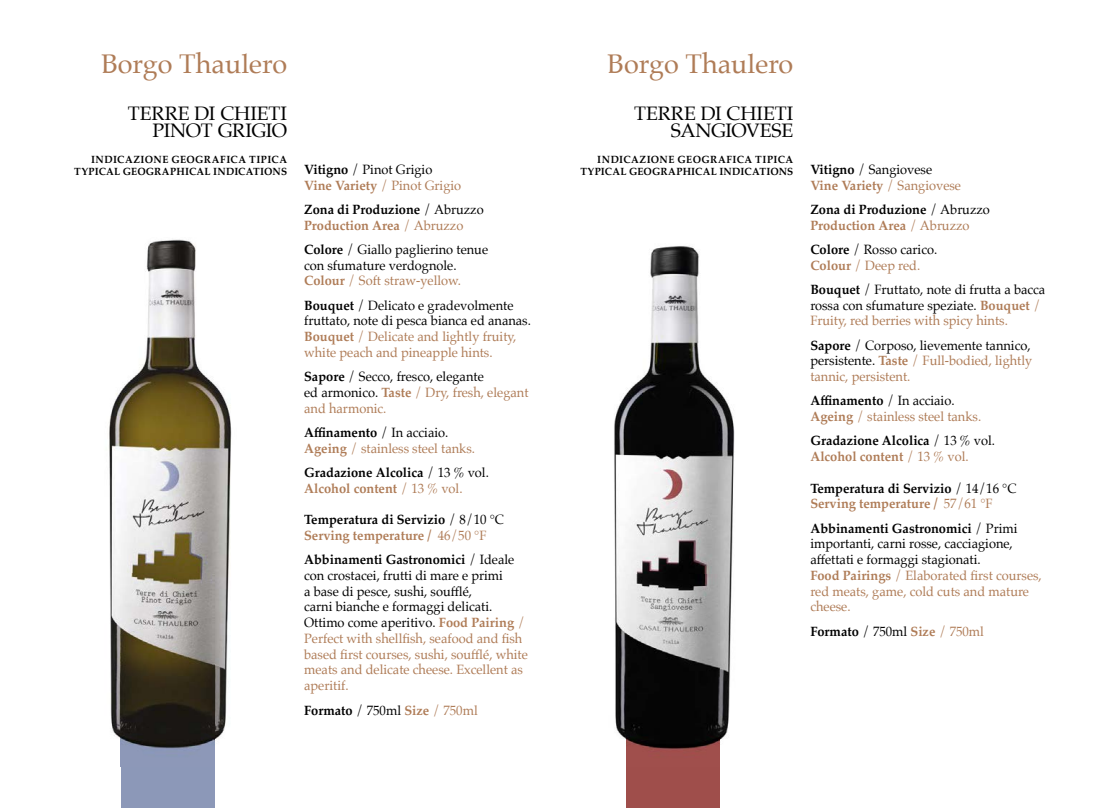
<style>
.page{position:relative;width:1106px;height:808px;background:#fff}
.page>*{position:absolute;margin:0;border:0;box-sizing:border-box;transform-origin:0 0}
.t1{font:27px "Palatino";color:#af7c57}
.t2{font:19.5px/16.5px "Palatino";letter-spacing:-.01em;color:#000;text-align:right}
.t3{font:13.5px/15.8px "Palatino";color:#000;scale:.95 1}
.t4{font:13.5px/15.8px "Palatino";color:#af7c57;scale:.95 1}
.t5{font:700 13.5px/15.8px "Palatino";color:#000;scale:.95 1}
.t6{font:700 10.5px/12px "Palatino";letter-spacing:.035em;color:#000;text-align:right;scale:.95 1}
.s1{font-weight:700}
.s2{font-weight:700;color:#af7c57}
.s3{color:#af7c57}
.s4{font-weight:400}
.s5{font-weight:400;color:#af7c57}
.s6{font-weight:700;color:#000}
.s7{color:#000}
</style>
<div class="page">
<div style="left:626px;top:574px;width:94px;height:234px;background:#9f4e4b"></div>
<img style="left:614px;top:246px;width:121px;height:494px">
<img style="left:626px;top:574px;width:94px;height:175px">
<div style="left:121px;top:573px;width:93px;height:235px;background:#8c98b8"></div>
<img style="left:109px;top:239px;width:123px;height:527px">
<img style="left:121px;top:573px;width:93px;height:193px">
<h1 class="t1" style="left:101px;top:42px;width:187px">Borgo Thaulero</h1>
<h2 class="t2" style="left:128px;top:105px;width:161px">TERRE DI CHIETI<br>PINOT GRIGIO</h2>
<p class="t6" style="left:74px;top:153px;width:226px">INDICAZIONE GEOGRAFICA TIPICA<br>TYPICAL GEOGRAPHICAL INDICATIONS</p>
<p class="t3" style="left:304px;top:161px;width:167px"><span class="s1">Vitigno</span> / Pinot Grigio<br><span class="s2">Vine Variety</span> <span class="s3">/ Pinot Grigio</span></p>
<p class="t5" style="left:304px;top:201px;width:190px">Zona di Produzione <span class="s4">/ Abruzzo<br></span><span class="s3">Production Area</span> <span class="s5">/ Abruzzo</span></p>
<p class="t3" style="left:304px;top:241px;width:195px"><span class="s1">Colore</span> / Giallo paglierino tenue con sfumature verdognole.<br><span class="s2">Colour</span> <span class="s3">/ Soft straw-yellow.</span></p>
<p class="t3" style="left:304px;top:297px;width:240px"><span class="s1">Bouquet</span> / Delicato e gradevolmente fruttato, note di pesca bianca ed ananas.<br><span class="s2">Bouquet</span> <span class="s3">/ Delicate and lightly fruity, white peach and pineapple hints.</span></p>
<p class="t3" style="left:304px;top:369px;width:238px"><span class="s1">Sapore</span> / Secco, fresco, elegante<br>ed armonico. <span class="s2">Taste</span> <span class="s3">/ Dry, fresh, elegant and harmonic.</span></p>
<p class="t4" style="left:304px;top:424px;width:181px"><span class="s6">Affinamento</span> <span class="s7">/ In acciaio.<br></span><span class="s1">Ageing</span> / stainless steel tanks.</p>
<p class="t5" style="left:304px;top:464px;width:196px">Gradazione Alcolica <span class="s4">/ 13 % vol.<br></span><span class="s3">Alcohol content</span> <span class="s5">/ 13 % vol.</span></p>
<p class="t5" style="left:304px;top:511px;width:212px">Temperatura di Servizio <span class="s4">/ 8/10 °C<br></span><span class="s3">Serving temperature /</span> <span class="s5">46/50 °F</span></p>
<p class="t4" style="left:304px;top:552px;width:237px"><span class="s6">Abbinamenti Gastronomici</span> <span class="s7">/ Ideale con crostacei, frutti di mare e primi<br>a base di pesce, sushi, soufflé,<br>carni bianche e formaggi delicati.<br>Ottimo come aperitivo.</span> <span class="s1">Food Pairing</span> / Perfect with shellfish, seafood and fish based first courses, sushi, soufflé, white meats and delicate cheese. Excellent as aperitif.</p>
<p class="t5" style="left:304px;top:702px;width:184px">Formato <span class="s4">/ 750ml</span> <span class="s3">Size</span> <span class="s5">/ 750ml</span></p>
<h1 class="t1" style="left:607px;top:42px;width:187px">Borgo Thaulero</h1>
<h2 class="t2" style="left:634px;top:105px;width:161px">TERRE DI CHIETI<br>SANGIOVESE</h2>
<p class="t6" style="left:580px;top:153px;width:226px">INDICAZIONE GEOGRAFICA TIPICA<br>TYPICAL GEOGRAPHICAL INDICATIONS</p>
<p class="t3" style="left:810px;top:161px;width:160px"><span class="s1">Vitigno</span> / Sangiovese<br><span class="s2">Vine Variety</span> <span class="s3">/ Sangiovese</span></p>
<p class="t5" style="left:810px;top:201px;width:190px">Zona di Produzione <span class="s4">/ Abruzzo<br></span><span class="s3">Production Area</span> <span class="s5">/ Abruzzo</span></p>
<p class="t3" style="left:810px;top:241px;width:135px"><span class="s1">Colore</span> / Rosso carico.<br><span class="s2">Colour</span> <span class="s3">/ Deep red.</span></p>
<p class="t3" style="left:810px;top:281px;width:249px"><span class="s1">Bouquet</span> / Fruttato, note di frutta a bacca rossa con sfumature speziate. <span class="s2">Bouquet</span> <span class="s3">/<br>Fruity, red berries with spicy hints.</span></p>
<p class="t3" style="left:810px;top:337px;width:235px"><span class="s1">Sapore</span> / Corposo, lievemente tannico, persistente. <span class="s2">Taste</span> <span class="s3">/ Full-bodied, lightly tannic, persistent.</span></p>
<p class="t4" style="left:810px;top:393px;width:181px"><span class="s6">Affinamento</span> <span class="s7">/ In acciaio.<br></span><span class="s1">Ageing</span> / stainless steel tanks.</p>
<p class="t5" style="left:810px;top:433px;width:196px">Gradazione Alcolica <span class="s4">/ 13 % vol.<br></span><span class="s3">Alcohol content</span> <span class="s5">/ 13 % vol.</span></p>
<p class="t5" style="left:810px;top:480px;width:218px">Temperatura di Servizio <span class="s4">/ 14/16 °C<br></span><span class="s3">Serving temperature /</span> <span class="s5">57/61 °F</span></p>
<p class="t3" style="left:810px;top:520px;width:245px"><span class="s1">Abbinamenti Gastronomici</span> / Primi importanti, carni rosse, cacciagione, affettati e formaggi stagionati.<br><span class="s2">Food Pairings</span> <span class="s3">/ Elaborated first courses, red meats, game, cold cuts and mature cheese.</span></p>
<p class="t5" style="left:810px;top:623px;width:184px">Formato <span class="s4">/ 750ml</span> <span class="s3">Size</span> <span class="s5">/ 750ml</span></p>
</div>
